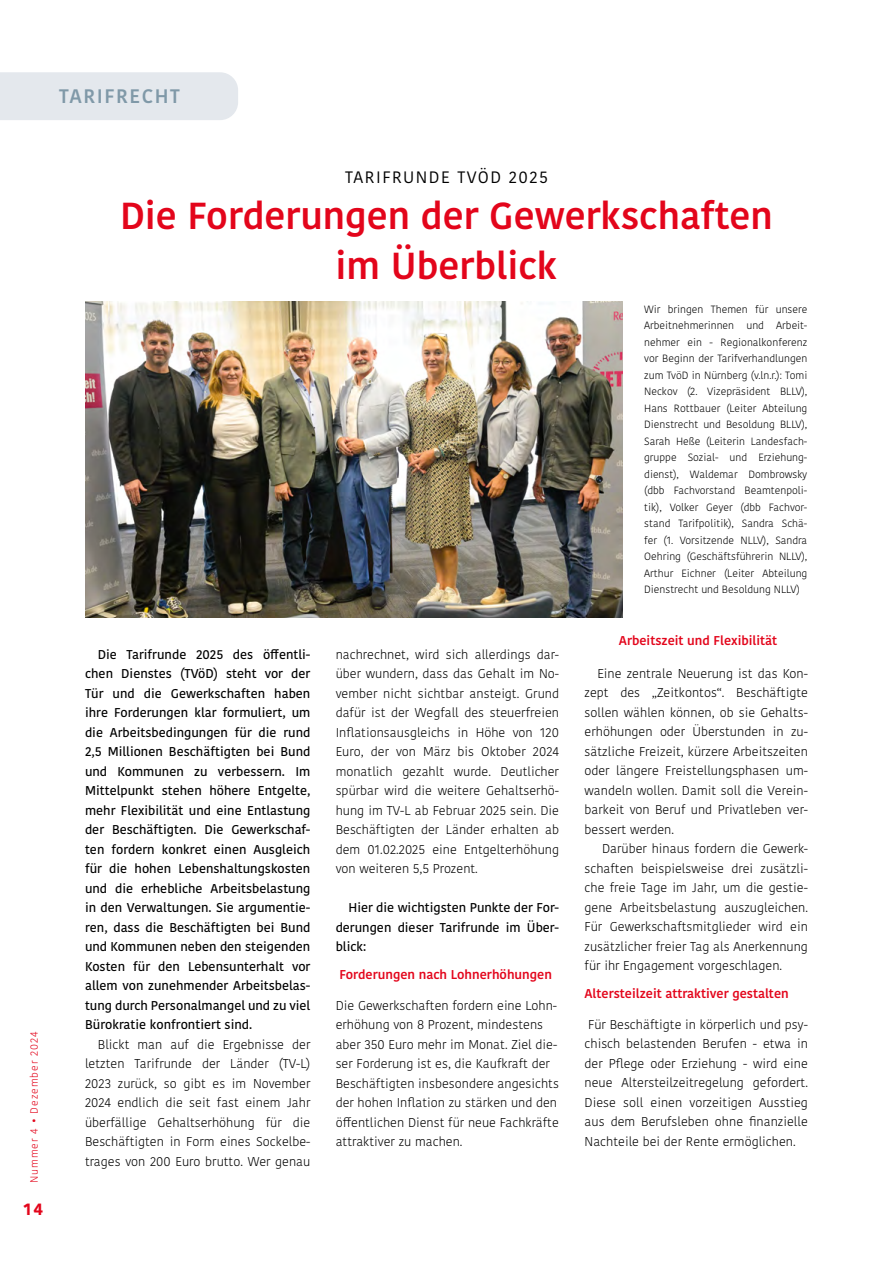
<style>
.page{position:relative;width:893px;height:1263px;background:#fff}
.page>*{position:absolute;margin:0;border:0;box-sizing:border-box;transform-origin:0 0}
.t1{font:600 37.5px/49.5px "Kohinoor Devanagari";color:#e3051b;text-align:center}
.t2{font:600 19.5px "Kohinoor Devanagari";letter-spacing:.08em;color:#8099a8}
.t3{font:16.5px "Kohinoor Devanagari";letter-spacing:.09em;color:#000}
.t4{font:700 16.5px "Kohinoor Devanagari";color:#e3051b}
.t5{font:300 12.75px/19.5px "Kohinoor Devanagari";color:#000;text-align:justify}
.t6{font:500 12.75px/19.5px "Kohinoor Devanagari";color:#000;text-align:justify}
.t7{font:600 12.75px "Kohinoor Devanagari";color:#e3051b}
.t8{font:300 10.5px/16.5px "Kohinoor Devanagari";color:#000;text-align:justify}
.t9{font:300 10.5px "Kohinoor Devanagari";letter-spacing:.09em;color:#e3051b}
</style>
<div class="page">
<div style="left:0;top:72px;width:238px;height:48px;background:#e4e8ed"></div>
<img style="left:85px;top:302px;width:538px;height:316px">
<h2 class="t2" style="left:59px;top:85px;width:122px">TARIFRECHT</h2>
<p class="t9" style="left:28px;top:1183px;width:153px;rotate:-90deg">Nummer 4 • Dezember 2024</p>
<p class="t4" style="left:24px;top:1194px;width:21px">14</p>
<p class="t3" style="left:345px;top:168px;width:204px">TARIFRUNDE TVÖD 2025</p>
<h1 class="t1" style="left:120px;top:191px;width:654px">Die Forderungen der Gewerkschaften im Überblick</h1>
<p class="t6" style="left:85px;top:644px;width:227px;text-indent:13px">Die Tarifrunde 2025 des öffentli&shy;chen Dienstes (TVöD) steht vor der Tür und die Gewerkschaften haben ihre Forderungen klar formuliert, um die Arbeitsbedingungen für die rund 2,5 Millionen Beschäftigten bei Bund und Kommunen zu verbessern. Im Mittelpunkt stehen höhere Entgelte, mehr Flexibilität und eine Entlastung der Beschäftigten. Die Gewerkschaf&shy;ten fordern konkret einen Ausgleich für die hohen Lebenshaltungskosten und die erhebliche Arbeitsbelastung in den Verwaltungen. Sie argumentie&shy;ren, dass die Beschäftigten bei Bund und Kommunen neben den steigenden Kosten für den Lebensunterhalt vor allem von zunehmender Arbeitsbelas&shy;tung durch Personalmangel und zu viel Bürokratie konfrontiert sind.</p>
<p class="t5" style="left:85px;top:1034px;width:227px;text-indent:13px">Blickt man auf die Ergebnisse der letzten Tarifrunde der Länder (TV-L)<br>2023 zurück, so gibt es im November 2024 endlich die seit fast einem Jahr überfällige Gehaltserhöhung für die Beschäftigten in Form eines Sockelbe&shy;trages von 200 Euro brutto. Wer genau</p>
<p class="t5" style="left:336px;top:644px;width:225px">nachrechnet, wird sich allerdings dar&shy;über wundern, dass das Gehalt im No&shy;vember nicht sichtbar ansteigt. Grund dafür ist der Wegfall des steuerfreien Inflationsausgleichs in Höhe von 120<br>Euro, der von März bis Oktober 2024 monatlich gezahlt wurde. Deutlicher spürbar wird die weitere Gehaltserhö&shy;hung im TV-L ab Februar 2025 sein. Die Beschäftigten der Länder erhalten ab dem 01.02.2025 eine Entgelterhöhung von weiteren 5,5 Prozent.</p>
<p class="t6" style="left:336px;top:898px;width:225px;text-indent:13px">Hier die wichtigsten Punkte der For&shy;derungen dieser Tarifrunde im Über&shy;blick:</p>
<p class="t7" style="left:339px;top:967px;width:214px">Forderungen nach Lohnerhöhungen</p>
<p class="t5" style="left:336px;top:995px;width:225px;text-align:left">Die Gewerkschaften fordern eine Lohn&shy;erhöhung von 8 Prozent, mindestens aber 350 Euro mehr im Monat. Ziel die&shy;ser Forderung ist es, die Kaufkraft der Beschäftigten insbesondere angesichts der hohen Inflation zu stärken und den öffentlichen Dienst für neue Fachkräfte attraktiver zu machen.</p>
<p class="t8" style="left:644px;top:301px;width:165px">Wir bringen Themen für unsere Arbeitnehmerinnen und Arbeit&shy;nehmer ein - Regionalkonferenz vor Beginn der Tarifverhandlungen zum TvöD in Nürnberg (v.ln.r.): Tomi Neckov (2. Vizepräsident BLLV), Hans Rottbauer (Leiter Abteilung Dienstrecht und Besoldung BLLV), Sarah Heße (Leiterin Landesfach&shy;gruppe Sozial- und Erziehung&shy;dienst), Waldemar Dombrowsky (dbb Fachvorstand Beamtenpoli&shy;tik), Volker Geyer (dbb Fachvor&shy;stand Tarifpolitik), Sandra Schä&shy;fer (1. Vorsitzende NLLV), Sandra Oehring (Geschäftsführerin NLLV), Arthur Eichner (Leiter Abteilung Dienstrecht und Besoldung NLLV)</p>
<p class="t7" style="left:619px;top:633px;width:160px">Arbeitszeit und Flexibilität</p>
<p class="t5" style="left:585px;top:664px;width:225px;text-indent:13px">Eine zentrale Neuerung ist das Kon&shy;zept des „Zeitkontos“. Beschäftigte sollen wählen können, ob sie Gehalts&shy;erhöhungen oder Überstunden in zu&shy;sätzliche Freizeit, kürzere Arbeitszeiten oder längere Freistellungsphasen um&shy;wandeln wollen. Damit soll die Verein&shy;barkeit von Beruf und Privatleben ver&shy;bessert werden.</p>
<p class="t5" style="left:585px;top:839px;width:225px;text-indent:18px">Darüber hinaus fordern die Gewerk&shy;schaften beispielsweise drei zusätzli&shy;che freie Tage im Jahr, um die gestie&shy;gene Arbeitsbelastung auszugleichen.<br>Für Gewerkschaftsmitglieder wird ein zusätzlicher freier Tag als Anerkennung für ihr Engagement vorgeschlagen.</p>
<p class="t7" style="left:585px;top:986px;width:206px">Altersteilzeit attraktiver gestalten</p>
<p class="t5" style="left:585px;top:1015px;width:225px">Für Beschäftigte in körperlich und psy&shy;chisch belastenden Berufen - etwa in der Pflege oder Erziehung - wird eine neue Altersteilzeitregelung gefordert.<br>Diese soll einen vorzeitigen Ausstieg aus dem Berufsleben ohne finanzielle Nachteile bei der Rente ermöglichen.</p>
</div>
